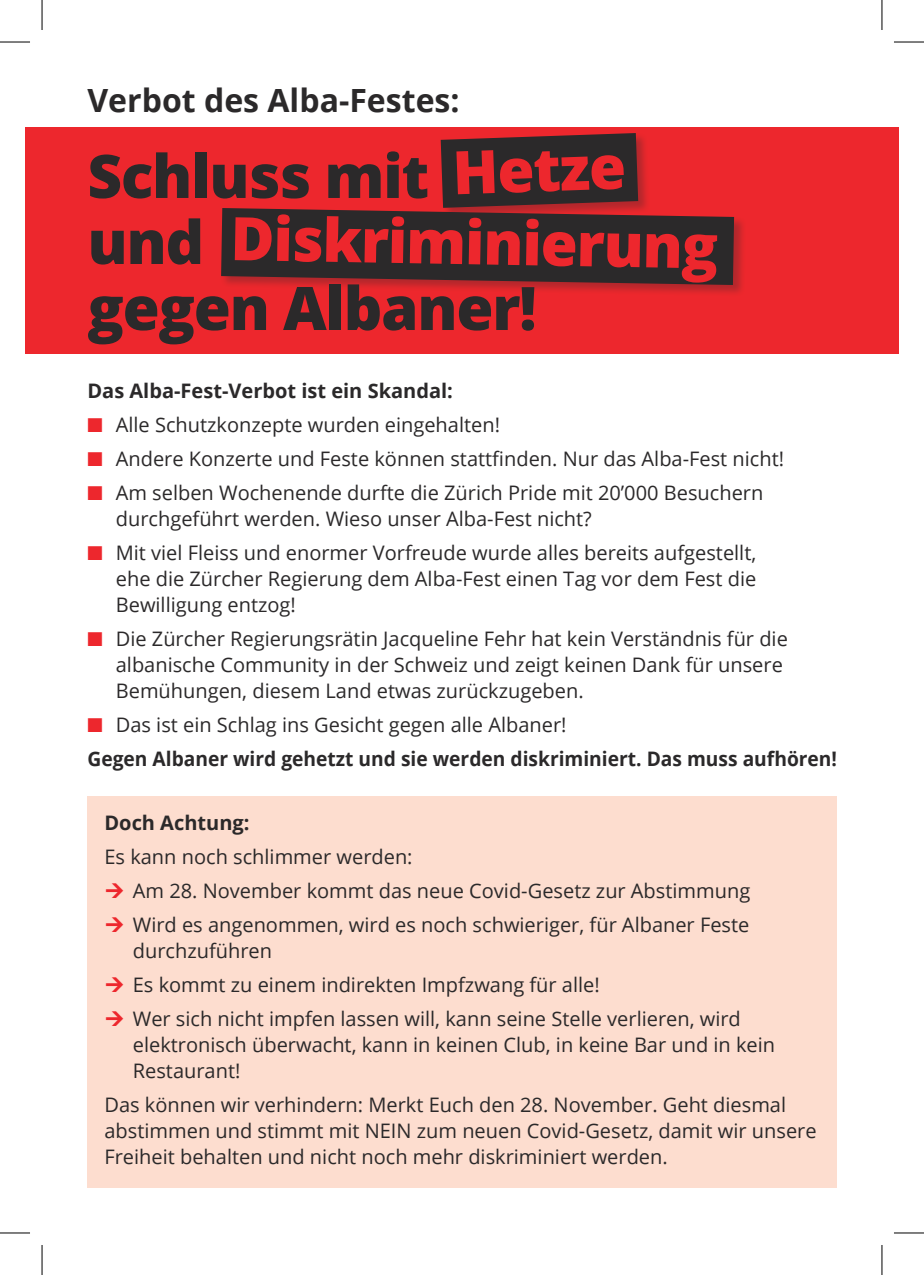
<style>
.page{position:relative;width:924px;height:1275px;background:#fff}
.page>*{position:absolute;margin:0;border:0;box-sizing:border-box;transform-origin:0 0}
.t1{font:800 60px/66px "Open Sans";letter-spacing:-.02em;color:#2b292a}
.t2{font:800 60px "Open Sans";color:#ed272d}
.t3{font:700 32px "Open Sans";color:#2b292a}
.t4{font:20px/26px "Open Sans";color:#2b292a}
.t5{font:700 20px/34px "Open Sans";color:#2b292a;scale:.96 1}
.t6{font:700 20px "Open Sans";color:#2b292a}
.s1{color:#ed272d}
.s2{font-weight:400}
</style>
<div class="page">
<div style="left:87px;top:796px;width:749px;height:391px;background:#fdddcf"></div>
<div style="left:25px;top:127px;width:873px;height:227px;background:#ed272d"></div>
<div style="left:221px;top:208px;width:525px;height:89px;background:#2b292a;opacity:.3"></div>
<svg style="left:221px;top:133px;width:512px;height:152px"></svg>
<hr style="left:0;top:42px;width:30px;height:1px;background:#000">
<hr style="left:893px;top:42px;width:30px;height:1px;background:#000">
<hr style="left:0;top:1232px;width:30px;height:1px;background:#000">
<hr style="left:893px;top:1232px;width:30px;height:1px;background:#000">
<hr style="left:42px;top:0;width:1px;height:30px;background:#000">
<hr style="left:42px;top:1245px;width:1px;height:30px;background:#000">
<hr style="left:881px;top:0;width:1px;height:30px;background:#000">
<hr style="left:881px;top:1245px;width:1px;height:30px;background:#000">
<h2 class="t3" style="left:87px;top:87px;width:373px">Verbot des Alba-Festes:</h2>
<h1 class="t2" style="left:451px;top:148px;width:175px;rotate:-2deg">Hetze</h1>
<h1 class="t2" style="left:231px;top:213px;width:489px;rotate:1deg">Diskriminierung</h1>
<h1 class="t1" style="left:87px;top:149px;width:450px">Schluss mit und<br>gegen Albaner!</h1>
<p class="t6" style="left:87px;top:382px;width:367px">Das Alba-Fest-Verbot ist ein Skandal:</p>
<p class="t4" style="left:87px;top:413px;width:414px"><span class="s1">■</span> Alle Schutzkonzepte wurden eingehalten!</p>
<p class="t4" style="left:87px;top:445px;width:698px"><span class="s1">■</span> Andere Konzerte und Feste können stattfinden. Nur das Alba-Fest nicht!</p>
<p class="t4" style="left:116px;top:479px;width:648px;text-indent:-28px"><span class="s1">■</span> Am selben Wochenende durfte die Zürich Pride mit 20’000 Besuchern durchgeführt werden. Wieso unser Alba-Fest nicht?</p>
<p class="t4" style="left:116px;top:539px;width:641px;text-align:justify;text-indent:-28px"><span class="s1">■</span> Mit viel Fleiss und enormer Vorfreude wurde alles bereits aufgestellt, ehe die Zürcher Regierung dem Alba-Fest einen Tag vor dem Fest die Bewilligung entzog!</p>
<p class="t4" style="left:116px;top:625px;width:673px;text-indent:-28px"><span class="s1">■</span> Die Zürcher Regierungsrätin Jacqueline Fehr hat kein Verständnis für die albanische Community in der Schweiz und zeigt keinen Dank für unsere<br>Bemühungen, diesem Land etwas zurückzugeben.</p>
<p class="t5" style="left:87px;top:709px;width:782px"><span class="s1">■</span> <span class="s2">Das ist ein Schlag ins Gesicht gegen alle Albaner!<br></span>Gegen Albaner wird gehetzt und sie werden diskriminiert. Das muss aufhören!</p>
<p class="t6" style="left:104px;top:815px;width:146px">Doch Achtung:</p>
<p class="t4" style="left:133px;top:842px;width:618px;line-height:34px;text-indent:-28px">Es kann noch schlimmer werden:<br>Am 28. November kommt das neue Covid-Gesetz zur Abstimmung<br>Wird es angenommen, wird es noch schwieriger, für Albaner Feste</p>
<p class="t4" style="left:133px;top:933px;width:609px;line-height:34px">durchzuführen<br>Es kommt zu einem indirekten Impfzwang für alle!<br>Wer sich nicht impfen lassen will, kann seine Stelle verlieren, wird</p>
<p class="t4" style="left:133px;top:1031px;width:643px">elektronisch überwacht, kann in keinen Club, in keine Bar und in kein<br>Restaurant!</p>
<p class="t4" style="left:104px;top:1091px;width:713px">Das können wir verhindern: Merkt Euch den 28. November. Geht diesmal abstimmen und stimmt mit NEIN zum neuen Covid-Gesetz, damit wir unsere<br>Freiheit behalten und nicht noch mehr diskriminiert werden.</p>
</div>
